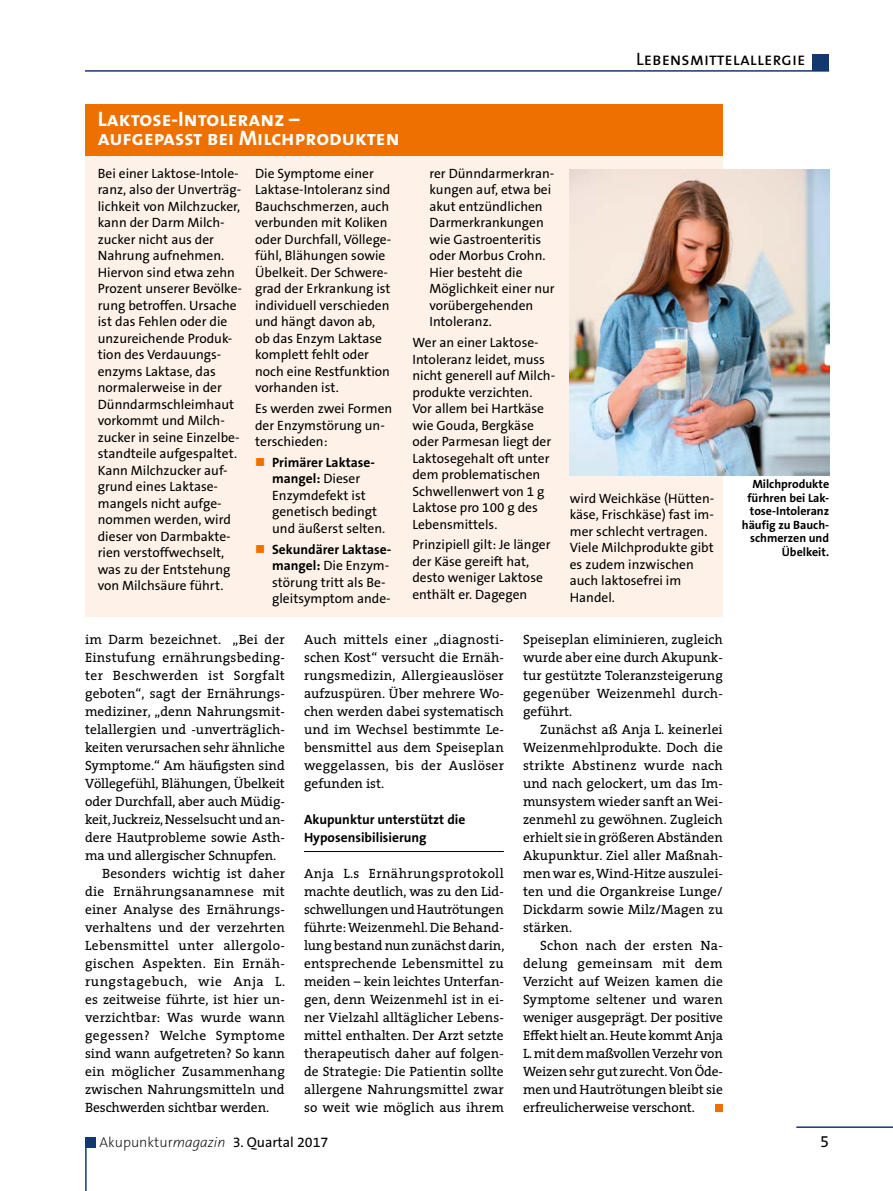
<style>
.page{position:relative;width:893px;height:1191px;background:#fff}
.page>*{position:absolute;margin:0;border:0;box-sizing:border-box;transform-origin:0 0}
.t1{font:700 21px/19.5px "Aku Mag Caps";color:#fff}
.t2{font:18px "Aku Mag Caps";color:#000}
.t3{font:16.5px "The Sans B5 Plain";color:#000}
.t4{font:14.25px "The Sans B5 Plain";color:#000}
.t5{font:13.5px/18px "The Serif";letter-spacing:.005em;color:#000;text-align:justify}
.t6{font:13.5px/16.5px "The Sans B5 Plain";color:#000}
.t7{font:700 13.5px/18px "The Sans B7";color:#000}
.t8{font:13.5px "The Serif";letter-spacing:.03em;color:#000}
.t9{font:13.5px "The Serif";letter-spacing:.025em;color:#000}
.t10{font:13.5px "The Serif";letter-spacing:.04em;color:#000}
.t11{font:700 12px/13.5px "The Sans B7";color:#000;text-align:right}
.s1{font-family:"The Sans B5 Plain";font-weight:400}
.s2{font-family:"The Sans B7";font-weight:700}
.s3{font-family:"The Sans B2";font-weight:200}
.s4{font-family:"The Sans B2";font-weight:200;font-style:italic}
</style>
<div class="page">
<hr style="left:85px;top:70px;width:744px;height:2px;background:#123870">
<div style="left:812px;top:54px;width:17px;height:17px;background:#123870"></div>
<hr style="left:796px;top:1126px;width:97px;height:2px;background:#123870">
<hr style="left:85px;top:1138px;width:2px;height:53px;background:#123870">
<div style="left:85px;top:1137px;width:11px;height:10px;background:#123870"></div>
<hr style="left:304px;top:851px;width:200px;height:1px;background:#000">
<div style="left:715px;top:1104px;width:8px;height:8px;background:#ee7100"></div>
<div style="left:85px;top:155px;width:638px;height:462px;background:#fef2e8"></div>
<div style="left:85px;top:104px;width:638px;height:51px;background:#ee7100"></div>
<img style="left:569px;top:170px;width:260px;height:306px">
<h2 class="t2" style="left:636px;top:43px;width:171px">Lebensmittelallergie</h2>
<h1 class="t1" style="left:98px;top:108px;width:303px">Laktose-Intoleranz – aufgepasst bei Milchprodukten</h1>
<p class="t6" style="left:98px;top:166px;width:146px">Bei einer Laktose-Intole&shy;ranz, also der Unverträg&shy;lichkeit von Milchzucker, kann der Darm Milch&shy;zucker nicht aus der<br>Nahrung aufnehmen.<br>Hiervon sind etwa zehn<br>Prozent unserer Bevölke&shy;rung betroffen. Ursache ist das Fehlen oder die unzureichende Produk&shy;tion des Verdauungs&shy;enzyms Laktase, das normalerweise in der<br>Dünndarmschleimhaut vorkommt und Milch&shy;zucker in seine Einzelbe&shy;standteile aufgespaltet.<br>Kann Milchzucker auf&shy;grund eines Laktase&shy;mangels nicht aufge&shy;nommen werden, wird dieser von Darmbakte&shy;rien verstoffwechselt, was zu der Entstehung von Milchsäure führt.</p>
<p class="t6" style="left:255px;top:165px;width:138px">Die Symptome einer<br>Laktase-Intoleranz sind<br>Bauchschmerzen, auch verbunden mit Koliken oder Durchfall, Völlege&shy;fühl, Blähungen sowie<br>Übelkeit. Der Schwere&shy;grad der Erkrankung ist individuell verschieden und hängt davon ab, ob das Enzym Laktase komplett fehlt oder noch eine Restfunktion vorhanden ist.</p>
<p class="t6" style="left:255px;top:401px;width:139px">Es werden zwei Formen der Enzymstörung un&shy;terschieden:</p>
<p class="t7" style="left:272px;top:454px;width:104px;line-height:16.5px">Primärer Laktase&shy;mangel: <span class="s1">Dieser</span></p>
<p class="t6" style="left:272px;top:487px;width:115px">Enzymdefekt ist genetisch bedingt und äußerst selten.</p>
<p class="t7" style="left:272px;top:540px;width:121px">Sekundärer Laktase-</p>
<p class="t6" style="left:272px;top:558px;width:120px"><span class="s2">mangel:</span> Die Enzym&shy;störung tritt als Be&shy;gleitsymptom ande-</p>
<p class="t6" style="left:429px;top:165px;width:127px">rer Dünndarmerkran&shy;kungen auf, etwa bei akut entzündlichen<br>Darmerkrankungen wie Gastroenteritis oder Morbus Crohn.<br>Hier besteht die<br>Möglichkeit einer nur vorübergehenden<br>Intoleranz.</p>
<p class="t6" style="left:412px;top:335px;width:144px">Wer an einer Laktose-<br>Intoleranz leidet, muss nicht generell auf Milch&shy;produkte verzichten.<br>Vor allem bei Hartkäse wie Gouda, Bergkäse oder Parmesan liegt der<br>Laktosegehalt oft unter dem problematischen<br>Schwellenwert von 1 g<br>Laktose pro 100 g des<br>Lebensmittels.</p>
<p class="t6" style="left:412px;top:537px;width:140px">Prinzipiell gilt: Je länger der Käse gereift hat, desto weniger Laktose enthält er. Dagegen</p>
<p class="t6" style="left:570px;top:490px;width:146px">wird Weichkäse (Hütten&shy;käse, Frischkäse) fast im&shy;mer schlecht vertragen.<br>Viele Milchprodukte gibt es zudem inzwischen auch laktosefrei im<br>Handel.</p>
<p class="t11" style="left:742px;top:478px;width:89px">Milchprodukte fürhren bei Lak&shy;tose-Intoleranz häufig zu Bauch&shy;schmerzen und<br>Übelkeit.</p>
<p class="t5" style="left:85px;top:630px;width:201px">im Darm bezeichnet. „Bei der</p>
<p class="t5" style="left:85px;top:648px;width:201px">Einstufung ernährungsbeding-</p>
<p class="t8" style="left:85px;top:664px;width:201px">ter Beschwerden ist Sorgfalt</p>
<p class="t5" style="left:85px;top:684px;width:201px">geboten“, sagt der Ernährungs-</p>
<p class="t5" style="left:85px;top:702px;width:201px">mediziner, „denn Nahrungsmit-</p>
<p class="t5" style="left:85px;top:720px;width:201px">telallergien und -unverträglich-</p>
<p class="t5" style="left:85px;top:738px;width:201px">keiten verursachen sehr ähnliche</p>
<p class="t5" style="left:85px;top:756px;width:201px">Symptome.“ Am häufigsten sind</p>
<p class="t5" style="left:85px;top:774px;width:201px">Völlegefühl, Blähungen, Übelkeit</p>
<p class="t5" style="left:85px;top:792px;width:201px">oder Durchfall, aber auch Müdig-</p>
<p class="t5" style="left:85px;top:810px;width:201px">keit, Juckreiz, Nesselsucht und an-</p>
<p class="t5" style="left:85px;top:828px;width:201px">dere Hautprobleme sowie Asth-</p>
<p class="t5" style="left:85px;top:846px;width:193px">ma und allergischer Schnupfen.</p>
<p class="t5" style="left:102px;top:864px;width:184px">Besonders wichtig ist daher</p>
<p class="t5" style="left:85px;top:882px;width:201px">die Ernährungsanamnese mit</p>
<p class="t5" style="left:85px;top:900px;width:201px">einer Analyse des Ernährungs-</p>
<p class="t5" style="left:85px;top:918px;width:201px">verhaltens und der verzehrten</p>
<p class="t8" style="left:85px;top:934px;width:201px">Lebensmittel unter allergolo-</p>
<p class="t9" style="left:85px;top:952px;width:201px">gischen Aspekten. Ein Ernäh-</p>
<p class="t10" style="left:85px;top:970px;width:202px">rungstagebuch, wie Anja L.</p>
<p class="t5" style="left:85px;top:990px;width:201px">es zeitweise führte, ist hier un-</p>
<p class="t5" style="left:85px;top:1008px;width:201px">verzichtbar: Was wurde wann</p>
<p class="t8" style="left:85px;top:1024px;width:201px">gegessen? Welche Symptome</p>
<p class="t5" style="left:85px;top:1044px;width:201px">sind wann aufgetreten? So kann</p>
<p class="t5" style="left:85px;top:1062px;width:201px">ein möglicher Zusammenhang</p>
<p class="t5" style="left:85px;top:1080px;width:201px">zwischen Nahrungsmitteln und</p>
<p class="t5" style="left:85px;top:1098px;width:186px">Beschwerden sichtbar werden.</p>
<p class="t5" style="left:304px;top:630px;width:201px">Auch mittels einer „diagnosti&shy;schen Kost“ versucht die Ernäh&shy;rungsmedizin, Allergieauslöser aufzuspüren. Über mehrere Wo&shy;chen werden dabei systematisch und im Wechsel bestimmte Le&shy;bensmittel aus dem Speiseplan weggelassen, bis der Auslöser gefunden ist.</p>
<p class="t7" style="left:304px;top:810px;width:163px">Akupunktur unterstützt die<br>Hyposensibilisierung</p>
<p class="t5" style="left:304px;top:864px;width:202px">Anja L.s Ernährungsprotokoll machte deutlich, was zu den Lid&shy;schwellungen und Hautrötungen führte: Weizenmehl. Die Behand&shy;lung bestand nun zunächst darin, entsprechende Lebensmittel zu meiden – kein leichtes Unterfan&shy;gen, denn Weizenmehl ist in ei&shy;ner Vielzahl alltäglicher Lebens&shy;mittel enthalten. Der Arzt setzte therapeutisch daher auf folgen&shy;de Strategie: Die Patientin sollte allergene Nahrungsmittel zwar so weit wie möglich aus ihrem</p>
<p class="t5" style="left:523px;top:630px;width:201px">Speiseplan eliminieren, zugleich wurde aber eine durch Akupunk&shy;tur gestützte Toleranzsteigerung gegenüber Weizenmehl durch&shy;geführt.</p>
<p class="t5" style="left:523px;top:720px;width:201px;text-indent:17px">Zunächst aß Anja L. keinerlei Weizenmehlprodukte. Doch die strikte Abstinenz wurde nach und nach gelockert, um das Im&shy;munsystem wieder sanft an Wei&shy;zenmehl zu gewöhnen. Zugleich erhielt sie in größeren Abständen Akupunktur. Ziel aller Maßnah&shy;men war es, Wind-Hitze auszulei&shy;ten und die Organkreise Lunge/ Dickdarm sowie Milz/Magen zu stärken.</p>
<p class="t5" style="left:523px;top:935px;width:201px;text-indent:17px">Schon nach der ersten Na&shy;delung gemeinsam mit dem Verzicht auf Weizen kamen die Symptome seltener und waren weniger ausgeprägt. Der positive Effekt hielt an. Heute kommt Anja L. mit dem maßvollen Verzehr von Weizen sehr gut zurecht. Von Öde&shy;men und Hautrötungen bleibt sie erfreulicherweise verschont.</p>
<p class="t4" style="left:100px;top:1134px;width:230px"><span class="s3">Akupunktur</span><span class="s4">magazin</span> 3. Quartal 2017</p>
<p class="t3" style="left:820px;top:1132px;width:11px">5</p>
</div>
